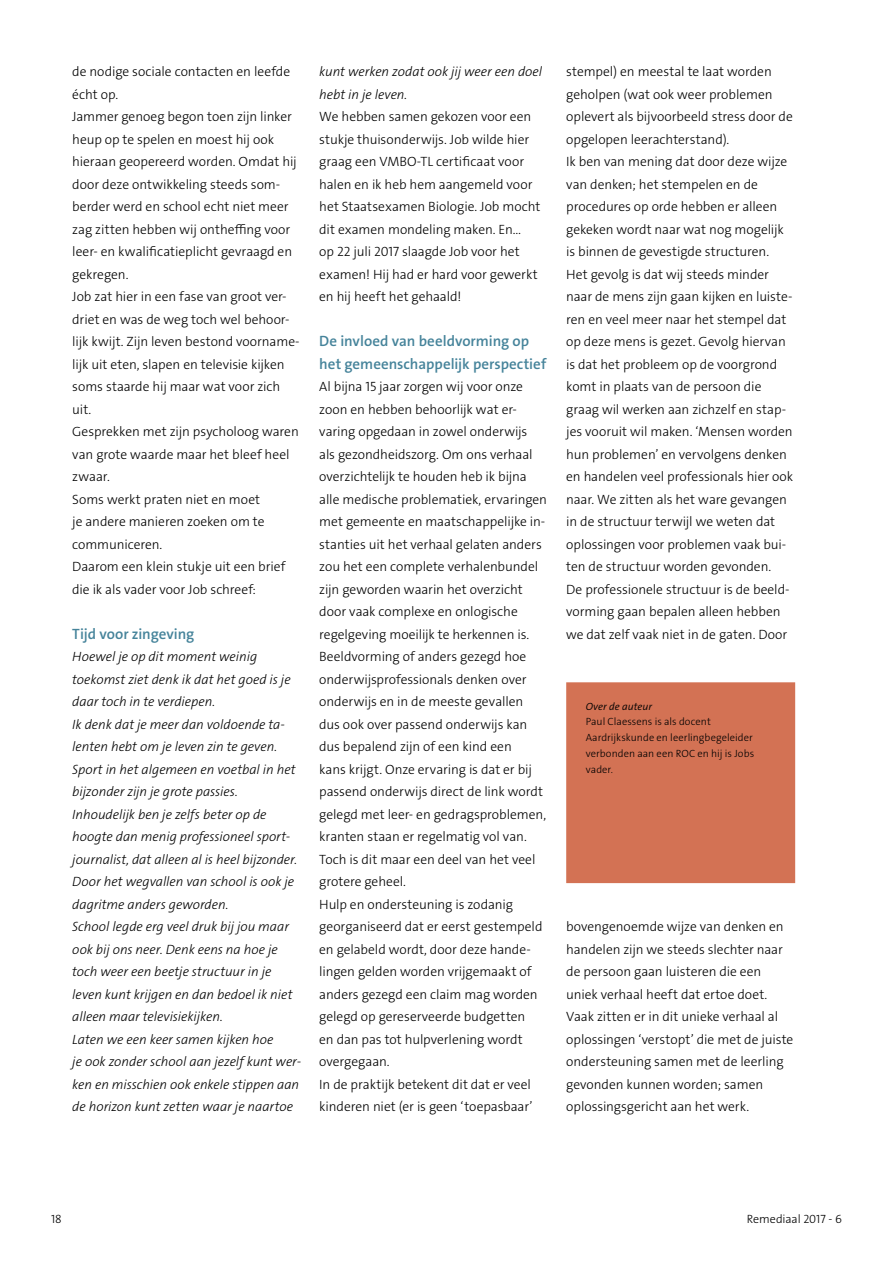
<style>
.page{position:relative;width:893px;height:1263px;background:#fff}
.page>*{position:absolute;margin:0;border:0;box-sizing:border-box;transform-origin:0 0}
.t1{font:15px/22.5px "The Sans LP6 Se Bld";color:#45839a}
.t2{font:13.5px/22.5px "The Sans LP3 Lig";letter-spacing:-.005em;color:#000}
.t3{font:13.5px/22.5px "The Sans LP3 Lig IT";color:#000}
.t4{font:12px "The Sans LP3 Lig";letter-spacing:-.005em;color:#000}
.t5{font:10.5px/15.8px "The Sans LP3 Lig";letter-spacing:.005em;color:#000}
.t6{font:10.5px "The Sans LP4 Se Lig IT";letter-spacing:.005em;color:#000}
</style>
<div class="page">
<div style="left:571px;top:687px;width:220px;height:192px;background:#d37254"></div>
<div style="left:566px;top:682px;width:229px;height:201px;border:9px solid #d37254"></div>
<p class="t2" style="left:72px;top:60px;width:229px">de nodige sociale contacten en leefde écht op.<br>Jammer genoeg begon toen zijn linker heup op te spelen en moest hij ook hieraan geopereerd worden. Omdat hij door deze ontwikkeling steeds som&shy;berder werd en school echt niet meer zag zitten hebben wij ontheffing voor leer- en kwalificatieplicht gevraagd en gekregen.<br>Job zat hier in een fase van groot ver&shy;driet en was de weg toch wel behoor&shy;lijk kwijt. Zijn leven bestond voorname&shy;lijk uit eten, slapen en televisie kijken soms staarde hij maar wat voor zich uit.<br>Gesprekken met zijn psycholoog waren van grote waarde maar het bleef heel zwaar.<br>Soms werkt praten niet en moet<br>je andere manieren zoeken om te communiceren.<br>Daarom een klein stukje uit een brief die ik als vader voor Job schreef:</p>
<p class="t1" style="left:72px;top:622px;width:123px">Tijd voor zingeving</p>
<p class="t3" style="left:72px;top:646px;width:230px">Hoewel je op dit moment weinig toekomst ziet denk ik dat het goed is je daar toch in te verdiepen.<br>Ik denk dat je meer dan voldoende ta&shy;lenten hebt om je leven zin te geven.<br>Sport in het algemeen en voetbal in het bijzonder zijn je grote passies.<br>Inhoudelijk ben je zelfs beter op de hoogte dan menig professioneel sport&shy;journalist, dat alleen al is heel bijzonder.<br>Door het wegvallen van school is ook je dagritme anders geworden.<br>School legde erg veel druk bij jou maar ook bij ons neer. Denk eens na hoe je toch weer een beetje structuur in je leven kunt krijgen en dan bedoel ik niet alleen maar televisiekijken.<br>Laten we een keer samen kijken hoe<br>je ook zonder school aan jezelf kunt wer&shy;ken en misschien ook enkele stippen aan de horizon kunt zetten waar je naartoe</p>
<p class="t3" style="left:319px;top:61px;width:224px">kunt werken zodat ook jij weer een doel hebt in je leven.</p>
<p class="t2" style="left:319px;top:105px;width:223px">We hebben samen gekozen voor een stukje thuisonderwijs. Job wilde hier graag een VMBO-TL certificaat voor halen en ik heb hem aangemeld voor het Staatsexamen Biologie. Job mocht dit examen mondeling maken. En…<br>op 22 juli 2017 slaagde Job voor het examen! Hij had er hard voor gewerkt en hij heeft het gehaald!</p>
<p class="t1" style="left:319px;top:330px;width:229px">De invloed van beeldvorming op het gemeenschappelijk perspectief</p>
<p class="t2" style="left:319px;top:375px;width:229px">Al bijna 15 jaar zorgen wij voor onze zoon en hebben behoorlijk wat er&shy;varing opgedaan in zowel onderwijs<br>als gezondheidszorg. Om ons verhaal overzichtelijk te houden heb ik bijna alle medische problematiek, ervaringen met gemeente en maatschappelijke in&shy;stanties uit het verhaal gelaten anders zou het een complete verhalenbundel zijn geworden waarin het overzicht door vaak complexe en onlogische regelgeving moeilijk te herkennen is.<br>Beeldvorming of anders gezegd hoe onderwijsprofessionals denken over onderwijs en in de meeste gevallen dus ook over passend onderwijs kan dus bepalend zijn of een kind een<br>kans krijgt. Onze ervaring is dat er bij passend onderwijs direct de link wordt gelegd met leer- en gedragsproblemen, kranten staan er regelmatig vol van.<br>Toch is dit maar een deel van het veel grotere geheel.<br>Hulp en ondersteuning is zodanig georganiseerd dat er eerst gestempeld en gelabeld wordt, door deze hande&shy;lingen gelden worden vrijgemaakt of anders gezegd een claim mag worden gelegd op gereserveerde budgetten<br>en dan pas tot hulpverlening wordt overgegaan.<br>In de praktijk betekent dit dat er veel kinderen niet (er is geen ‘toepasbaar’</p>
<p class="t2" style="left:566px;top:60px;width:228px">stempel) en meestal te laat worden geholpen (wat ook weer problemen oplevert als bijvoorbeeld stress door de opgelopen leerachterstand).<br>Ik ben van mening dat door deze wijze van denken; het stempelen en de procedures op orde hebben er alleen gekeken wordt naar wat nog mogelijk is binnen de gevestigde structuren.<br>Het gevolg is dat wij steeds minder naar de mens zijn gaan kijken en luiste&shy;ren en veel meer naar het stempel dat op deze mens is gezet. Gevolg hiervan is dat het probleem op de voorgrond komt in plaats van de persoon die graag wil werken aan zichzelf en stap&shy;jes vooruit wil maken. ‘Mensen worden hun problemen’ en vervolgens denken en handelen veel professionals hier ook naar. We zitten als het ware gevangen in de structuur terwijl we weten dat oplossingen voor problemen vaak bui&shy;ten de structuur worden gevonden.<br>De professionele structuur is de beeld&shy;vorming gaan bepalen alleen hebben we dat zelf vaak niet in de gaten. Door</p>
<p class="t6" style="left:586px;top:699px;width:68px">Over de auteur</p>
<p class="t5" style="left:586px;top:714px;width:170px">Paul Claessens is als docent<br>Aardrijkskunde en leerlingbegeleider verbonden aan een ROC en hij is Jobs vader.</p>
<p class="t2" style="left:566px;top:916px;width:229px">bovengenoemde wijze van denken en handelen zijn we steeds slechter naar de persoon gaan luisteren die een uniek verhaal heeft dat ertoe doet.<br>Vaak zitten er in dit unieke verhaal al oplossingen ‘verstopt’ die met de juiste ondersteuning samen met de leerling gevonden kunnen worden; samen oplossingsgericht aan het werk.</p>
<p class="t4" style="left:51px;top:1211px;width:12px">18</p>
<p class="t4" style="left:747px;top:1211px;width:97px">Remediaal 2017 - 6</p>
</div>
